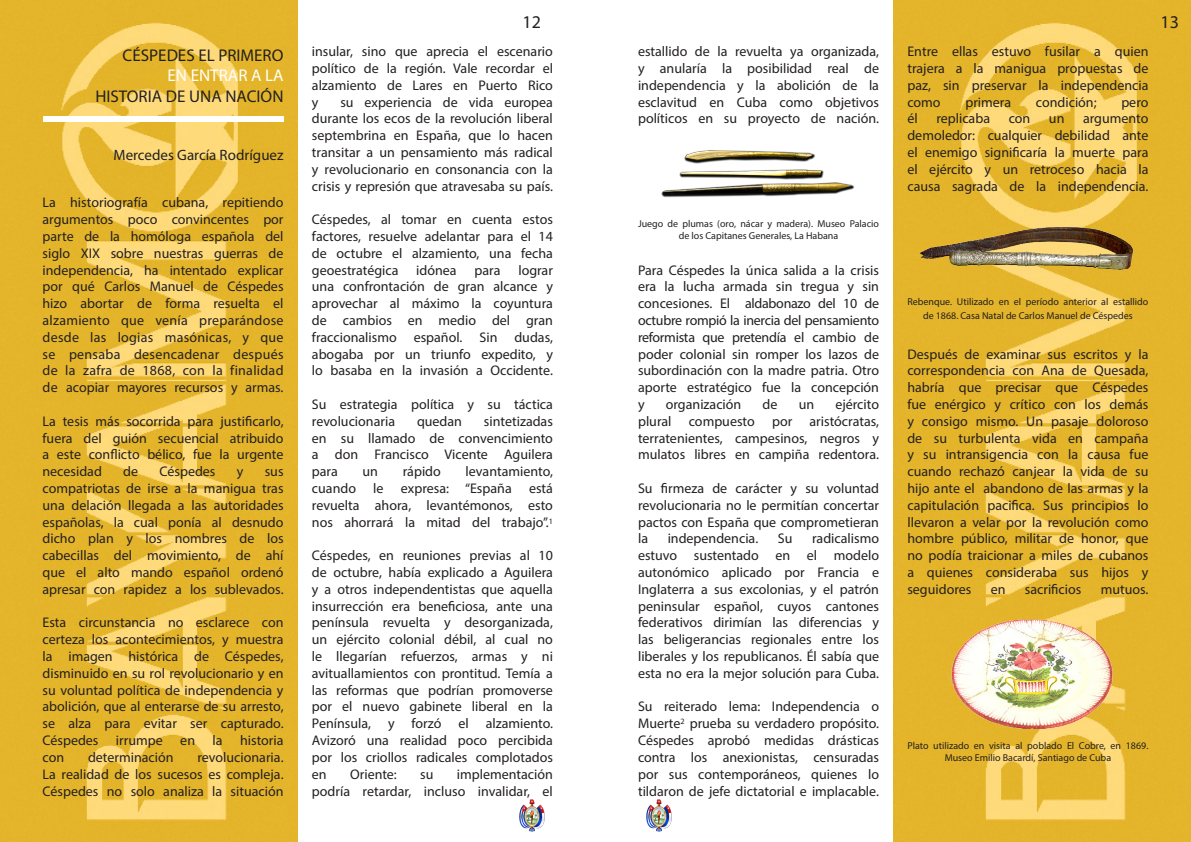
<style>
.page{position:relative;width:1191px;height:842px;background:#fff}
.page>*{position:absolute;margin:0;border:0;box-sizing:border-box;transform-origin:0 0}
.t1{font:18px "Myriad Pro";color:#231f20}
.t2{font:17px "Myriad Pro";color:#231f20}
.t3{font:17px "Myriad Pro";color:#fff}
.t4{font:15px "Myriad Pro";color:#231f20}
.t5{font:14px/16.8px "Myriad Pro";color:#231f20;text-align:justify}
.t6{font:10px/12px "Myriad Pro";color:#231f20;text-align:center}
</style>
<div class="page">
<img style="left:0;top:0;width:298px;height:842px">
<img style="left:893px;top:0;width:298px;height:842px">
<img style="left:519px;top:799px;width:26px;height:33px">
<img style="left:646px;top:799px;width:26px;height:33px">
<img style="left:661px;top:150px;width:194px;height:48px">
<img style="left:907px;top:208px;width:241px;height:84px">
<img style="left:927px;top:610px;width:211px;height:124px">
<div style="left:43px;top:117px;width:240px;height:5px;background:#fff"></div>
<p class="t2" style="left:123px;top:45px;width:162px">CÉSPEDES EL PRIMERO</p>
<p class="t3" style="left:167px;top:65px;width:117px">EN ENTRAR A LA</p>
<p class="t2" style="left:95px;top:85px;width:190px">HISTORIA DE UNA NACIÓN</p>
<p class="t4" style="left:113px;top:146px;width:171px">Mercedes García Rodríguez</p>
<p class="t5" style="left:43px;top:194px;width:242px">La historiografía cubana, repitiendo argumentos poco convincentes por parte de la homóloga española del siglo XIX sobre nuestras guerras de independencia, ha intentado explicar por qué Carlos Manuel de Céspedes hizo abortar de forma resuelta el alzamiento que venía preparándose desde las logias masónicas, y que se pensaba desencadenar después de la zafra de 1868, con la finalidad de acopiar mayores recursos y armas.</p>
<p class="t5" style="left:43px;top:412px;width:242px">La tesis más socorrida para justificarlo, fuera del guión secuencial atribuido a este conflicto bélico, fue la urgente necesidad</p>
<p class="t5" style="left:123px;top:463px;width:16px">de</p>
<p class="t5" style="left:159px;top:463px;width:57px">Céspedes</p>
<p class="t5" style="left:237px;top:463px;width:8px">y</p>
<p class="t5" style="left:43px;top:463px;width:242px;text-indent:222px">sus compatriotas de irse a la manigua tras una delación llegada a las autoridades españolas, la cual ponía al desnudo dicho plan y los nombres de los cabecillas del movimiento, de ahí que el alto mando español ordenó apresar con rapidez a los sublevados.</p>
<p class="t5" style="left:43px;top:614px;width:242px">Esta circunstancia no esclarece con certeza los acontecimientos, y muestra la imagen histórica de Céspedes, disminuido en su rol revolucionario y en su voluntad política de independencia y abolición, que al enterarse de su arresto, se alza para evitar ser capturado.<br>Céspedes irrumpe en la historia con</p>
<p class="t5" style="left:88px;top:748px;width:87px">determinación</p>
<p class="t5" style="left:197px;top:748px;width:88px">revolucionaria.</p>
<p class="t5" style="left:43px;top:765px;width:242px">La realidad de los sucesos es compleja.<br>Céspedes no solo analiza la situación</p>
<p class="t1" style="left:522px;top:10px;width:20px">12</p>
<p class="t1" style="left:1160px;top:10px;width:20px">13</p>
<p class="t5" style="left:638px;top:43px;width:242px">estallido de la revuelta ya organizada, y anularía la posibilidad real de independencia y la abolición de la esclavitud en Cuba como objetivos políticos en su proyecto de nación.</p>
<p class="t5" style="left:907px;top:43px;width:242px">Entre ellas estuvo fusilar a quien trajera a la manigua propuestas de paz, sin preservar la independencia como</p>
<p class="t5" style="left:312px;top:43px;width:242px">insular, sino que aprecia el escenario político de la región. Vale recordar el alzamiento de Lares en Puerto Rico y</p>
<p class="t5" style="left:312px;top:93px;width:242px;text-indent:28px">su experiencia de vida europea durante los ecos de la revolución liberal septembrina en España, que lo hacen transitar a un pensamiento más radical y revolucionario en consonancia con la crisis y represión que atravesaba su país.</p>
<p class="t5" style="left:312px;top:211px;width:242px">Céspedes, al tomar en cuenta estos factores, resuelve adelantar para el 14 de octubre el alzamiento, una fecha geoestratégica</p>
<p class="t5" style="left:965px;top:93px;width:47px">primera</p>
<p class="t5" style="left:1036px;top:93px;width:62px">condición;</p>
<p class="t5" style="left:1121px;top:93px;width:29px">pero</p>
<p class="t5" style="left:907px;top:110px;width:12px">él</p>
<p class="t5" style="left:936px;top:110px;width:55px">replicaba</p>
<p class="t5" style="left:1008px;top:110px;width:23px">con</p>
<p class="t5" style="left:1049px;top:110px;width:17px">un</p>
<p class="t5" style="left:907px;top:110px;width:242px;text-indent:176px">argumento demoledor: cualquier debilidad ante el enemigo significaría la muerte para el ejército y un retroceso hacia la causa sagrada de la independencia.</p>
<p class="t6" style="left:638px;top:217px;width:242px">Juego de plumas (oro, nácar y madera). Museo Palacio de los Capitanes Generales, La Habana</p>
<p class="t5" style="left:312px;top:261px;width:242px;text-indent:206px">lograr una confrontación de gran alcance y aprovechar al máximo la coyuntura de cambios en medio del gran fraccionalismo español. Sin dudas, abogaba por un triunfo expedito, y lo basaba en la invasión a Occidente.</p>
<p class="t5" style="left:312px;top:396px;width:242px">Su estrategia política y su táctica revolucionaria</p>
<p class="t5" style="left:416px;top:261px;width:42px">idónea</p>
<p class="t5" style="left:474px;top:261px;width:27px">para</p>
<p class="t5" style="left:638px;top:261px;width:242px">Para Céspedes la única salida a la crisis era la lucha armada sin tregua y sin concesiones. El aldabonazo del 10 de octubre rompió la inercia del pensamiento reformista que pretendía el cambio de poder colonial sin romper los lazos de subordinación con la madre patria. Otro aporte estratégico fue la concepción y</p>
<p class="t6" style="left:907px;top:294px;width:242px;line-height:14.4px">Rebenque. Utilizado en el período anterior al estallido de 1868. Casa Natal de Carlos Manuel de Céspedes</p>
<p class="t5" style="left:907px;top:345px;width:242px">Después de examinar sus escritos y la correspondencia con Ana de Quesada, habría que precisar que Céspedes fue enérgico y crítico con los demás y consigo mismo. Un pasaje doloroso de su turbulenta vida en campaña y su intransigencia con la causa fue cuando rechazó canjear la vida de su hijo ante el abandono de las armas y la capitulación pacifica. Sus principios lo llevaron a velar por la revolución como hombre público, militar de honor, que no podía traicionar a miles de cubanos a quienes consideraba sus hijos y seguidores</p>
<p class="t5" style="left:666px;top:396px;width:77px">organización</p>
<p class="t5" style="left:762px;top:396px;width:16px">de</p>
<p class="t5" style="left:798px;top:396px;width:17px">un</p>
<p class="t5" style="left:638px;top:396px;width:242px;text-indent:197px">ejército plural compuesto por aristócratas, terratenientes, campesinos, negros y mulatos libres en campiña redentora.</p>
<p class="t5" style="left:638px;top:480px;width:242px">Su firmeza de carácter y su voluntad revolucionaria no le permitían concertar pactos con España que comprometieran la</p>
<p class="t5" style="left:312px;top:412px;width:242px;text-indent:172px">sintetizadas en su llamado de convencimiento a don Francisco Vicente Aguilera para</p>
<p class="t5" style="left:417px;top:412px;width:47px">quedan</p>
<p class="t5" style="left:312px;top:463px;width:242px;text-indent:154px">levantamiento, cuando le expresa: “España está revuelta ahora, levantémonos, esto nos ahorrará la mitad del trabajo”.<sup>1</sup></p>
<p class="t5" style="left:312px;top:547px;width:242px">Céspedes, en reuniones previas al 10 de octubre, había explicado a Aguilera y a otros independentistas que aquella insurrección era beneficiosa, ante una península revuelta y desorganizada, un ejército colonial débil, al cual no le llegarían refuerzos, armas y ni avituallamientos con prontitud. Temía a las reformas que podrían promoverse por el nuevo gabinete liberal en la Península, y forzó el alzamiento.</p>
<p class="t5" style="left:312px;top:732px;width:242px">Avizoró una realidad poco percibida por los criollos radicales complotados en</p>
<p class="t5" style="left:362px;top:463px;width:17px">un</p>
<p class="t5" style="left:403px;top:463px;width:40px">rápido</p>
<p class="t5" style="left:638px;top:530px;width:242px;text-indent:174px">radicalismo estuvo sustentado en el modelo autonómico aplicado por Francia e Inglaterra a sus excolonias, y el patrón peninsular español, cuyos cantones federativos dirimían las diferencias y las beligerancias regionales entre los liberales y los republicanos. Él sabía que esta no era la mejor solución para Cuba.</p>
<p class="t5" style="left:638px;top:698px;width:242px">Su reiterado lema: Independencia o<br>Muerte<sup>2</sup> prueba su verdadero propósito.</p>
<p class="t5" style="left:638px;top:732px;width:242px">Céspedes aprobó medidas drásticas contra los anexionistas, censuradas por sus contemporáneos, quienes lo tildaron de jefe dictatorial e implacable.</p>
<p class="t5" style="left:667px;top:530px;width:92px">independencia.</p>
<p class="t5" style="left:778px;top:530px;width:16px">Su</p>
<p class="t5" style="left:990px;top:580px;width:16px">en</p>
<p class="t5" style="left:1024px;top:580px;width:58px">sacrificios</p>
<p class="t5" style="left:1100px;top:580px;width:49px">mutuos.</p>
<p class="t6" style="left:907px;top:740px;width:242px">Plato utilizado en visita al poblado El Cobre, en 1869.<br>Museo Emilio Bacardí, Santiago de Cuba</p>
<p class="t5" style="left:312px;top:765px;width:242px;text-align:right">implementación<br>podría retardar, incluso invalidar, el</p>
<p class="t5" style="left:350px;top:765px;width:48px">Oriente:</p>
<p class="t5" style="left:420px;top:765px;width:15px">su</p>
</div>
